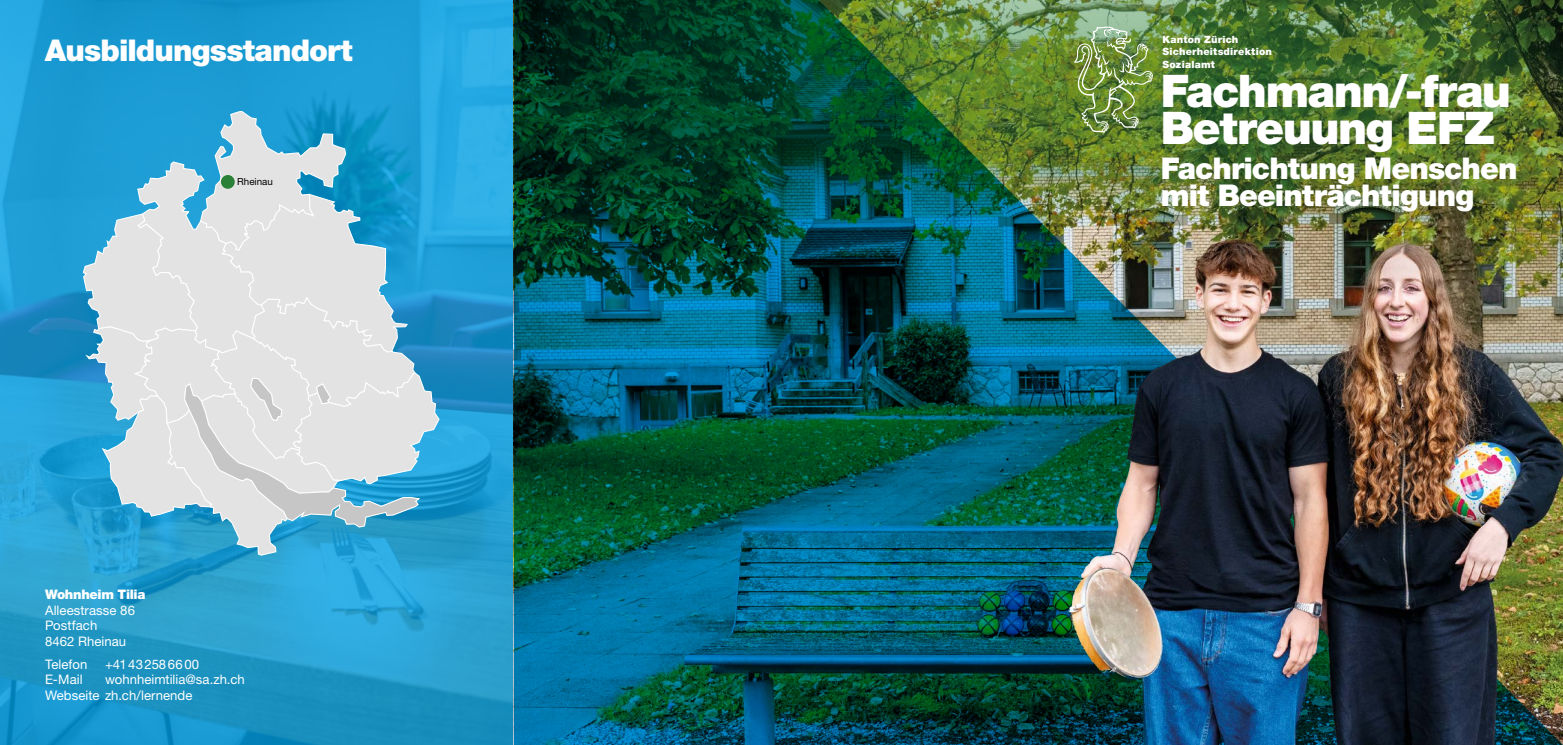
<style>
.page{position:relative;width:1563px;height:745px;background:#fff}
.page>*{position:absolute;margin:0;border:0;box-sizing:border-box;transform-origin:0 0}
.Cover_P-36-Cover-Neu{font:900 45px/37.5px "Helvetica Neue LT Std";letter-spacing:-.035em;color:#fff}
.Cover_P-24-Cover-Neu{font:900 30px/27.5px "Helvetica Neue LT Std";letter-spacing:-.03em;color:#fff}
.H1-24-Titel-Weiss-Neu{font:900 30px "Helvetica Neue LT Std";letter-spacing:-.03em;color:#fff}
.P-10_5-Text_Flatter_Weiss-Neu{font:13.12px "Helvetica Neue LT Std";letter-spacing:.005em;color:#fff}
.P-10_5-Titel-Flatter-Weiss-Neu{font:900 13.12px "Helvetica Neue LT Std";letter-spacing:-.025em;color:#fff}
.Cover_P-8-Kopfzeile-Neu{font:900 10px "Helvetica Neue LT Std";letter-spacing:.02em;color:#fff}
.t1{font:9.75px "Helvetica Neue LT Std";color:#000}
</style>
<div class="page">
<svg style="left:0;top:0;width:514px;height:744px;background:#229cd0"></svg>
<svg style="left:83px;top:111px;width:357px;height:445px;background:#98c7db"></svg>
<div style="left:221px;top:175px;width:14px;height:14px;background:#2a8036;border-radius:50%"></div>
<img style="left:514px;top:0;width:1049px;height:744px">
<img style="left:1038px;top:203px;width:525px;height:541px">
<h1 class="H1-24-Titel-Weiss-Neu" style="left:45px;top:32px;width:309px">Ausbildungsstandort</h1>
<p class="t1" style="left:237px;top:176px;width:37px">Rheinau</p>
<p class="P-10_5-Titel-Flatter-Weiss-Neu" style="left:45px;top:586px;width:102px">Wohnheim Tilia</p>
<p class="P-10_5-Text_Flatter_Weiss-Neu" style="left:45px;top:601px;width:91px">Alleestrasse 86</p>
<p class="P-10_5-Text_Flatter_Weiss-Neu" style="left:45px;top:617px;width:54px">Postfach</p>
<p class="P-10_5-Text_Flatter_Weiss-Neu" style="left:45px;top:633px;width:83px">8462 Rheinau</p>
<p class="P-10_5-Text_Flatter_Weiss-Neu" style="left:45px;top:655px;width:44px">Telefon</p>
<p class="P-10_5-Text_Flatter_Weiss-Neu" style="left:105px;top:655px;width:96px">+41432586600</p>
<p class="P-10_5-Text_Flatter_Weiss-Neu" style="left:45px;top:671px;width:39px">E-Mail</p>
<p class="P-10_5-Text_Flatter_Weiss-Neu" style="left:105px;top:671px;width:141px">wohnheimtilia@sa.zh.ch</p>
<p class="P-10_5-Text_Flatter_Weiss-Neu" style="left:45px;top:687px;width:149px">Webseite zh.ch/lernende</p>
<p class="Cover_P-8-Kopfzeile-Neu" style="left:1162px;top:33px;width:77px">Kanton Zürich</p>
<p class="Cover_P-8-Kopfzeile-Neu" style="left:1162px;top:46px;width:111px">Sicherheitsdirektion</p>
<p class="Cover_P-8-Kopfzeile-Neu" style="left:1162px;top:58px;width:54px">Sozialamt</p>
<p class="Cover_P-36-Cover-Neu" style="left:1160px;top:72px;width:352px">Fachmann/-frau<br>Betreuung EFZ</p>
<p class="Cover_P-24-Cover-Neu" style="left:1160px;top:154px;width:358px">Fachrichtung Menschen mit Beeinträchtigung</p>
</div>
